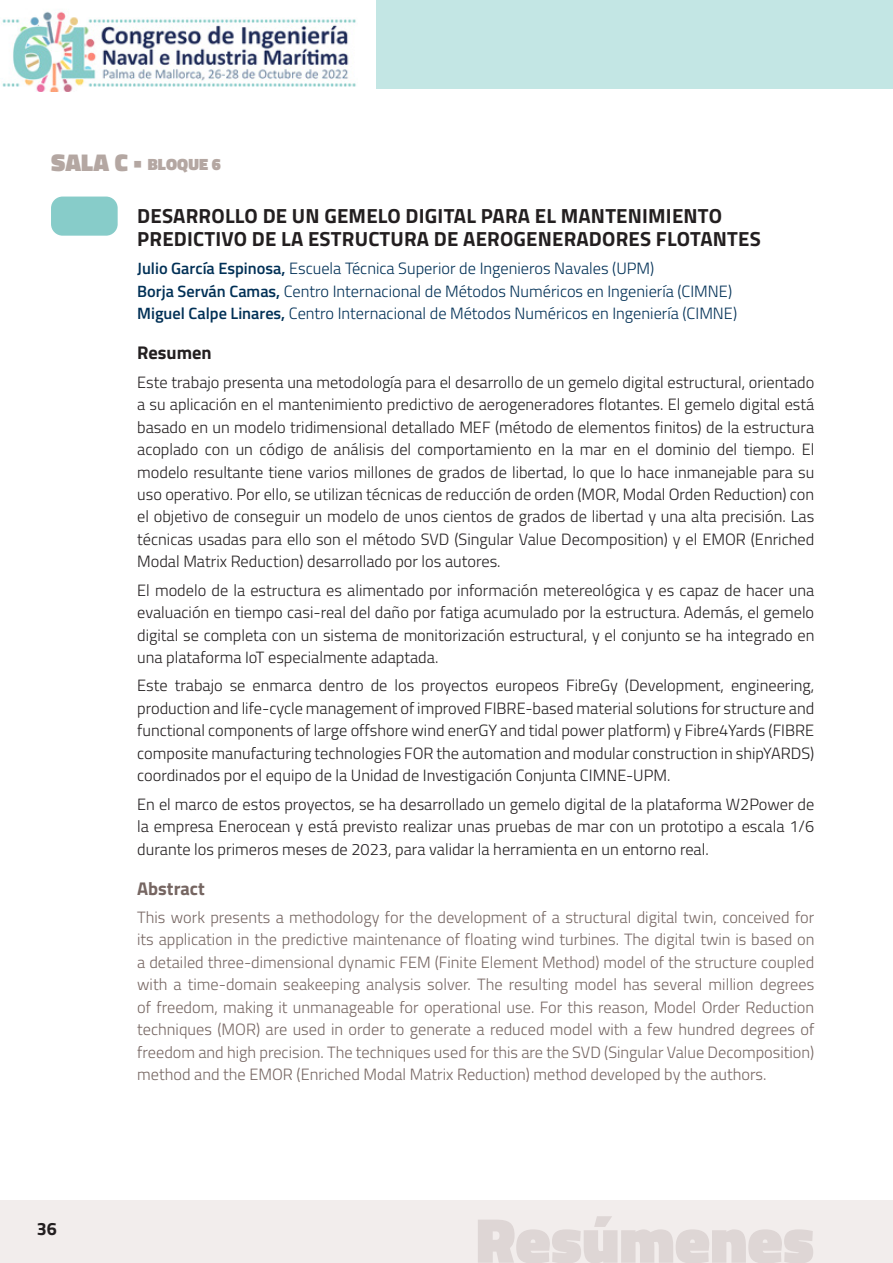
<style>
.page{position:relative;width:893px;height:1263px;background:#fff}
.page>*{position:absolute;margin:0;border:0;box-sizing:border-box;transform-origin:0 0}
.t1{font:900 64.35px "Titillium";color:#ded6d5}
.t2{font:700 20.4px/22.5px "Titillium";letter-spacing:.01em;color:#231f20}
.t3{font:700 18.45px "Titillium";color:#766662}
.t4{font:700 18.45px "Titillium";color:#231f20}
.t5{font:700 17.85px "Titillium";color:#231f20}
.t6{font:900 16.5px "Titillium";letter-spacing:.01em;color:#b4a7a2}
.t7{font:300 16.35px/22.5px "Titillium";color:#231f20;text-align:justify}
.t8{font:300 16.35px/22.5px "Titillium";color:#766662;text-align:justify}
.t9{font:300 16.35px/22.5px "Titillium";color:#003056}
.s1{font-size:24.6px}
.s2{font-weight:600}
</style>
<div class="page">
<div style="left:376px;top:0;width:517px;height:89px;background:#c3e6e4"></div>
<div style="left:0;top:1200px;width:893px;height:63px;background:#f2edec"></div>
<img style="left:2px;top:11px;width:354px;height:80px">
<div style="left:51px;top:197px;width:67px;height:39px;background:#87ccc9;border-radius:12px"></div>
<p class="t6" style="left:51px;top:152px;width:171px"><span class="s1">SALA C •</span> BLOQUE 6</p>
<p class="t2" style="left:137px;top:204px;width:625px">DESARROLLO DE UN GEMELO DIGITAL PARA EL MANTENIMIENTO<br>PREDICTIVO DE LA ESTRUCTURA DE AEROGENERADORES FLOTANTES</p>
<p class="t9" style="left:137px;top:257px;width:601px"><span class="s2">Julio García Espinosa,</span> Escuela Técnica Superior de Ingenieros Navales (UPM)<br><span class="s2">Borja Serván Camas,</span> Centro Internacional de Métodos Numéricos en Ingeniería (CIMNE)<br><span class="s2">Miguel Calpe Linares,</span> Centro Internacional de Métodos Numéricos en Ingeniería (CIMNE)</p>
<p class="t4" style="left:137px;top:339px;width:76px">Resumen</p>
<p class="t7" style="left:137px;top:370px;width:679px">Este trabajo presenta una metodología para el desarrollo de un gemelo digital estructural, orientado a su aplicación en el mantenimiento predictivo de aerogeneradores flotantes. El gemelo digital está basado en un modelo tridimensional detallado MEF (método de elementos finitos) de la estructura acoplado con un código de análisis del comportamiento en la mar en el dominio del tiempo. El modelo resultante tiene varios millones de grados de libertad, lo que lo hace inmanejable para su uso operativo. Por ello, se utilizan técnicas de reducción de orden (MOR, Modal Orden Reduction) con el objetivo de conseguir un modelo de unos cientos de grados de libertad y una alta precisión. Las técnicas usadas para ello son el método SVD (Singular Value Decomposition) y el EMOR (Enriched Modal Matrix Reduction) desarrollado por los autores.</p>
<p class="t7" style="left:137px;top:578px;width:679px">El modelo de la estructura es alimentado por información metereológica y es capaz de hacer una evaluación en tiempo casi-real del daño por fatiga acumulado por la estructura. Además, el gemelo digital se completa con un sistema de monitorización estructural, y el conjunto se ha integrado en una plataforma IoT especialmente adaptada.</p>
<p class="t7" style="left:137px;top:674px;width:679px">Este trabajo se enmarca dentro de los proyectos europeos FibreGy (Development, engineering, production and life-cycle management of improved FIBRE-based material solutions for structure and functional components of large offshore wind enerGY and tidal power platform) y Fibre4Yards (FIBRE composite manufacturing technologies FOR the automation and modular construction in shipYARDS) coordinados por el equipo de la Unidad de Investigación Conjunta CIMNE-UPM.</p>
<p class="t7" style="left:137px;top:792px;width:679px">En el marco de estos proyectos, se ha desarrollado un gemelo digital de la plataforma W2Power de la empresa Enerocean y está previsto realizar unas pruebas de mar con un prototipo a escala 1/6 durante los primeros meses de 2023, para validar la herramienta en un entorno real.</p>
<p class="t3" style="left:137px;top:874px;width:69px">Abstract</p>
<p class="t8" style="left:137px;top:905px;width:679px">This work presents a methodology for the development of a structural digital twin, conceived for its application in the predictive maintenance of floating wind turbines. The digital twin is based on a detailed three-dimensional dynamic FEM (Finite Element Method) model of the structure coupled with a time-domain seakeeping analysis solver. The resulting model has several million degrees of freedom, making it unmanageable for operational use. For this reason, Model Order Reduction techniques (MOR) are used in order to generate a reduced model with a few hundred degrees of freedom and high precision. The techniques used for this are the SVD (Singular Value Decomposition) method and the EMOR (Enriched Modal Matrix Reduction) method developed by the authors.</p>
<p class="t5" style="left:37px;top:1215px;width:22px">36</p>
<h1 class="t1" style="left:476px;top:1193px;width:340px">Resúmenes</h1>
</div>
